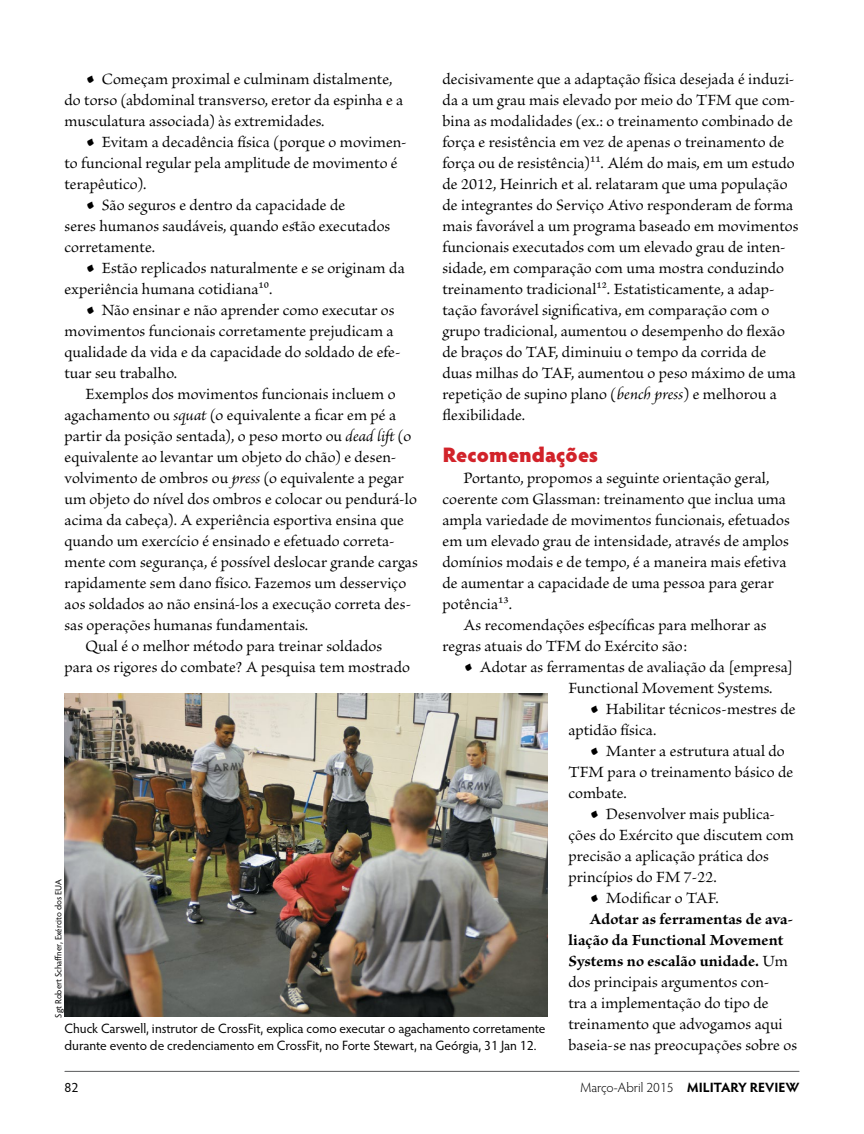
<style>
.page{position:relative;width:864px;height:1134px;background:#fff}
.page>*{position:absolute;margin:0;border:0;box-sizing:border-box;transform-origin:0 0}
.t1{font:900 21px "Hypatia Sans Pro";color:#d2232a}
.t2{font:16.5px/21px "Brioso Pro";letter-spacing:.005em;color:#000}
.t3{font:700 16.5px "Brioso Pro";letter-spacing:.005em;color:#000}
.t4{font:13.5px/16.5px "Hypatia Sans Pro";letter-spacing:-.005em;color:#000}
.t5{font:300 13.5px "Hypatia Sans Pro";color:#000}
.t6{font:9px "Hypatia Sans Pro";letter-spacing:-.005em;color:#000}
.s1{font-size:28.8px}
.s2{font-style:italic}
.s3{font-weight:400}
.s4{font-weight:700}
</style>
<div class="page">
<hr style="left:65px;top:1071px;width:734px;height:1px;background:#58595b">
<img style="left:64px;top:694px;width:484px;height:323px">
<p class="t2" style="left:64px;top:69px;width:340px;text-indent:21px"><span class="s1">•</span> Começam proximal e culminam distalmente, do torso (abdominal transverso, eretor da espinha e a musculatura associada) às extremidades.</p>
<p class="t2" style="left:64px;top:132px;width:344px;text-indent:21px"><span class="s1">•</span> Evitam a decadência física (porque o movimen&shy;to funcional regular pela amplitude de movimento é terapêutico).</p>
<p class="t2" style="left:64px;top:195px;width:327px;text-indent:21px"><span class="s1">•</span> São seguros e dentro da capacidade de<br>seres humanos saudáveis, quando estão executados corretamente.</p>
<p class="t2" style="left:64px;top:258px;width:342px;text-indent:21px"><span class="s1">•</span> Estão replicados naturalmente e se originam da experiência humana cotidiana10.</p>
<p class="t2" style="left:64px;top:300px;width:338px;text-indent:21px"><span class="s1">•</span> Não ensinar e não aprender como executar os movimentos funcionais corretamente prejudicam a qualidade da vida e da capacidade do soldado de efe&shy;tuar seu trabalho.</p>
<p class="t2" style="left:86px;top:384px;width:312px">Exemplos dos movimentos funcionais incluem o</p>
<p class="t2" style="left:64px;top:405px;width:333px">agachamento ou <span class="s2">squat</span> (o equivalente a ficar em pé a</p>
<p class="t2" style="left:64px;top:426px;width:348px">partir da posição sentada), o peso morto ou <span class="s2">dead lift</span> (o</p>
<p class="t2" style="left:64px;top:447px;width:334px">equivalente ao levantar um objeto do chão) e desen-</p>
<p class="t2" style="left:64px;top:468px;width:341px">volvimento de ombros ou <span class="s2">press</span> (o equivalente a pegar</p>
<p class="t2" style="left:64px;top:489px;width:354px">um objeto do nível dos ombros e colocar ou pendurá-lo</p>
<p class="t2" style="left:64px;top:510px;width:341px">acima da cabeça). A experiência esportiva ensina que</p>
<p class="t2" style="left:64px;top:531px;width:332px">quando um exercício é ensinado e efetuado correta-</p>
<p class="t2" style="left:64px;top:552px;width:355px">mente com segurança, é possível deslocar grande cargas</p>
<p class="t2" style="left:64px;top:573px;width:343px">rapidamente sem dano físico. Fazemos um desserviço</p>
<p class="t2" style="left:64px;top:594px;width:348px">aos soldados ao não ensiná-los a execução correta des-</p>
<p class="t2" style="left:64px;top:615px;width:245px">sas operações humanas fundamentais.</p>
<p class="t2" style="left:86px;top:636px;width:298px">Qual é o melhor método para treinar soldados</p>
<p class="t2" style="left:64px;top:657px;width:347px">para os rigores do combate? A pesquisa tem mostrado</p>
<p class="t2" style="left:442px;top:69px;width:358px">decisivamente que a adaptação física desejada é induzi&shy;da a um grau mais elevado por meio do TFM que com&shy;bina as modalidades (ex.: o treinamento combinado de força e resistência em vez de apenas o treinamento de força ou de resistência)11. Além do mais, em um estudo de 2012, Heinrich et al. relataram que uma população de integrantes do Serviço Ativo responderam de forma mais favorável a um programa baseado em movimentos funcionais executados com um elevado grau de inten&shy;sidade, em comparação com uma mostra conduzindo treinamento tradicional12. Estatisticamente, a adap&shy;tação favorável significativa, em comparação com o grupo tradicional, aumentou o desempenho do flexão de braços do TAF, diminuiu o tempo da corrida de duas milhas do TAF, aumentou o peso máximo de uma repetição de supino plano (<span class="s2">bench press</span>) e melhorou a flexibilidade.</p>
<p class="t1" style="left:442px;top:439px;width:157px">Recomendações</p>
<p class="t2" style="left:442px;top:468px;width:349px;text-indent:21px">Portanto, propomos a seguinte orientação geral, coerente com Glassman: treinamento que inclua uma ampla variedade de movimentos funcionais, efetuados em um elevado grau de intensidade, através de amplos domínios modais e de tempo, é a maneira mais efetiva de aumentar a capacidade de uma pessoa para gerar potência13.</p>
<p class="t2" style="left:442px;top:615px;width:326px;text-indent:21px">As recomendações específicas para melhorar as regras atuais do TFM do Exército são:</p>
<p class="t2" style="left:568px;top:657px;width:226px;text-indent:-105px"><span class="s1">•</span> Adotar as ferramentas de avaliação da [empresa]<br>Functional Movement Systems.</p>
<p class="t2" style="left:568px;top:699px;width:229px;text-indent:21px"><span class="s1">•</span> Habilitar técnicos-mestres de aptidão física.</p>
<p class="t2" style="left:568px;top:741px;width:226px;text-indent:21px"><span class="s1">•</span> Manter a estrutura atual do<br>TFM para o treinamento básico de combate.</p>
<p class="t2" style="left:568px;top:804px;width:227px;text-indent:21px"><span class="s1">•</span> Desenvolver mais publica&shy;ções do Exército que discutem com precisão a aplicação prática dos princípios do FM 7-22.</p>
<p class="t2" style="left:590px;top:888px;width:131px"><span class="s1">•</span> Modificar o TAF.</p>
<p class="t3" style="left:590px;top:910px;width:205px">Adotar as ferramentas de ava-</p>
<p class="t3" style="left:569px;top:931px;width:216px">liação da Functional Movement</p>
<p class="t3" style="left:569px;top:952px;width:221px">Systems no escalão unidade. <span class="s3">Um</span></p>
<p class="t2" style="left:569px;top:972px;width:202px">dos principais argumentos con-</p>
<p class="t2" style="left:569px;top:993px;width:202px">tra a implementação do tipo de</p>
<p class="t2" style="left:569px;top:1014px;width:216px">treinamento que advogamos aqui</p>
<p class="t2" style="left:569px;top:1035px;width:230px">baseia-se nas preocupações sobre os</p>
<p class="t6" style="left:52px;top:1018px;width:140px;rotate:-90deg">Sgt Robert Schaffner, Exército dos EUA</p>
<p class="t4" style="left:64px;top:1020px;width:483px">Chuck Carswell, instrutor de CrossFit, explica como executar o agachamento corretamente durante evento de credenciamento em CrossFit, no Forte Stewart, na Geórgia, 31 Jan 12.</p>
<p class="t4" style="left:64px;top:1079px;width:15px">82</p>
<p class="t5" style="left:580px;top:1079px;width:221px">Março-Abril 2015 <span class="s4">MILITARY REVIEW</span></p>
</div>
